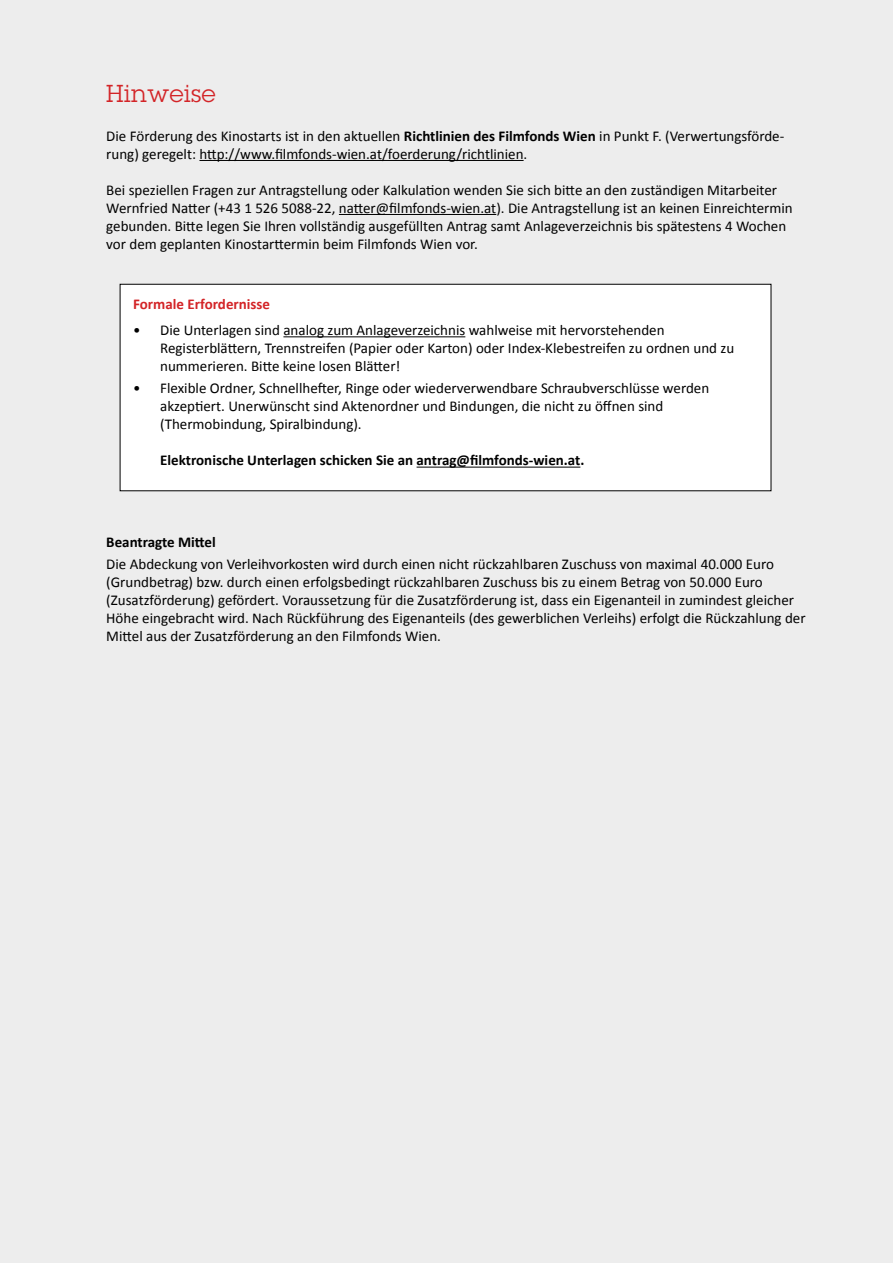
<style>
.page{position:relative;width:893px;height:1263px;background:#ededed}
.page>*{position:absolute;margin:0;border:0;box-sizing:border-box;transform-origin:0 0}
.t1{font:24px "Lubalin Graph Std";letter-spacing:.025em;color:#d32427}
.t2{font:15px/18px "Calibri";color:#000}
.t3{font:700 15px "Calibri";color:#000}
.t4{font:700 15px "Calibri";color:#d32427}
.s1{font-weight:700}
</style>
<div class="page">
<hr style="left:199px;top:160px;width:325px;height:1px;background:#000">
<hr style="left:339px;top:214px;width:157px;height:1px;background:#000">
<div style="left:120px;top:284px;width:651px;height:207px;background:#fff"></div>
<hr style="left:283px;top:336px;width:182px;height:1px;background:#000">
<hr style="left:417px;top:467px;width:163px;height:1px;background:#000">
<h1 class="t1" style="left:106px;top:79px;width:111px">Hinweise</h1>
<p class="t2" style="left:106px;top:127px;width:680px">Die Förderung des Kinostarts ist in den aktuellen <span class="s1">Richtlinien des Filmfonds Wien</span> in Punkt F. (Verwertungsförde&shy;rung) geregelt: http://www.filmfonds-wien.at/foerderung/richtlinien.</p>
<p class="t2" style="left:106px;top:181px;width:688px">Bei speziellen Fragen zur Antragstellung oder Kalkulation wenden Sie sich bitte an den zuständigen Mitarbeiter Wernfried Natter (+43 1 526 5088-22, natter@filmfonds-wien.at). Die Antragstellung ist an keinen Einreichtermin gebunden. Bitte legen Sie Ihren vollständig ausgefüllten Antrag samt Anlageverzeichnis bis spätestens 4 Wochen vor dem geplanten Kinostarttermin beim Filmfonds Wien vor.</p>
<p class="t4" style="left:133px;top:294px;width:138px">Formale Erfordernisse</p>
<p class="t2" style="left:160px;top:321px;width:576px;text-indent:-27px">• Die Unterlagen sind analog zum Anlageverzeichnis wahlweise mit hervorstehenden<br>Registerblättern, Trennstreifen (Papier oder Karton) oder Index-Klebestreifen zu ordnen und zu nummerieren. Bitte keine losen Blätter!</p>
<p class="t2" style="left:160px;top:379px;width:551px;text-indent:-27px">• Flexible Ordner, Schnellhefter, Ringe oder wiederverwendbare Schraubverschlüsse werden akzeptiert. Unerwünscht sind Aktenordner und Bindungen, die nicht zu öffnen sind (Thermobindung, Spiralbindung).</p>
<p class="t3" style="left:160px;top:451px;width:426px">Elektronische Unterlagen schicken Sie an antrag@filmfonds-wien.at.</p>
<p class="t3" style="left:106px;top:532px;width:111px">Beantragte Mittel</p>
<p class="t2" style="left:106px;top:555px;width:701px">Die Abdeckung von Verleihvorkosten wird durch einen nicht rückzahlbaren Zuschuss von maximal 40.000 Euro (Grundbetrag) bzw. durch einen erfolgsbedingt rückzahlbaren Zuschuss bis zu einem Betrag von 50.000 Euro (Zusatzförderung) gefördert. Voraussetzung für die Zusatzförderung ist, dass ein Eigenanteil in zumindest gleicher Höhe eingebracht wird. Nach Rückführung des Eigenanteils (des gewerblichen Verleihs) erfolgt die Rückzahlung der Mittel aus der Zusatzförderung an den Filmfonds Wien.</p>
</div>
